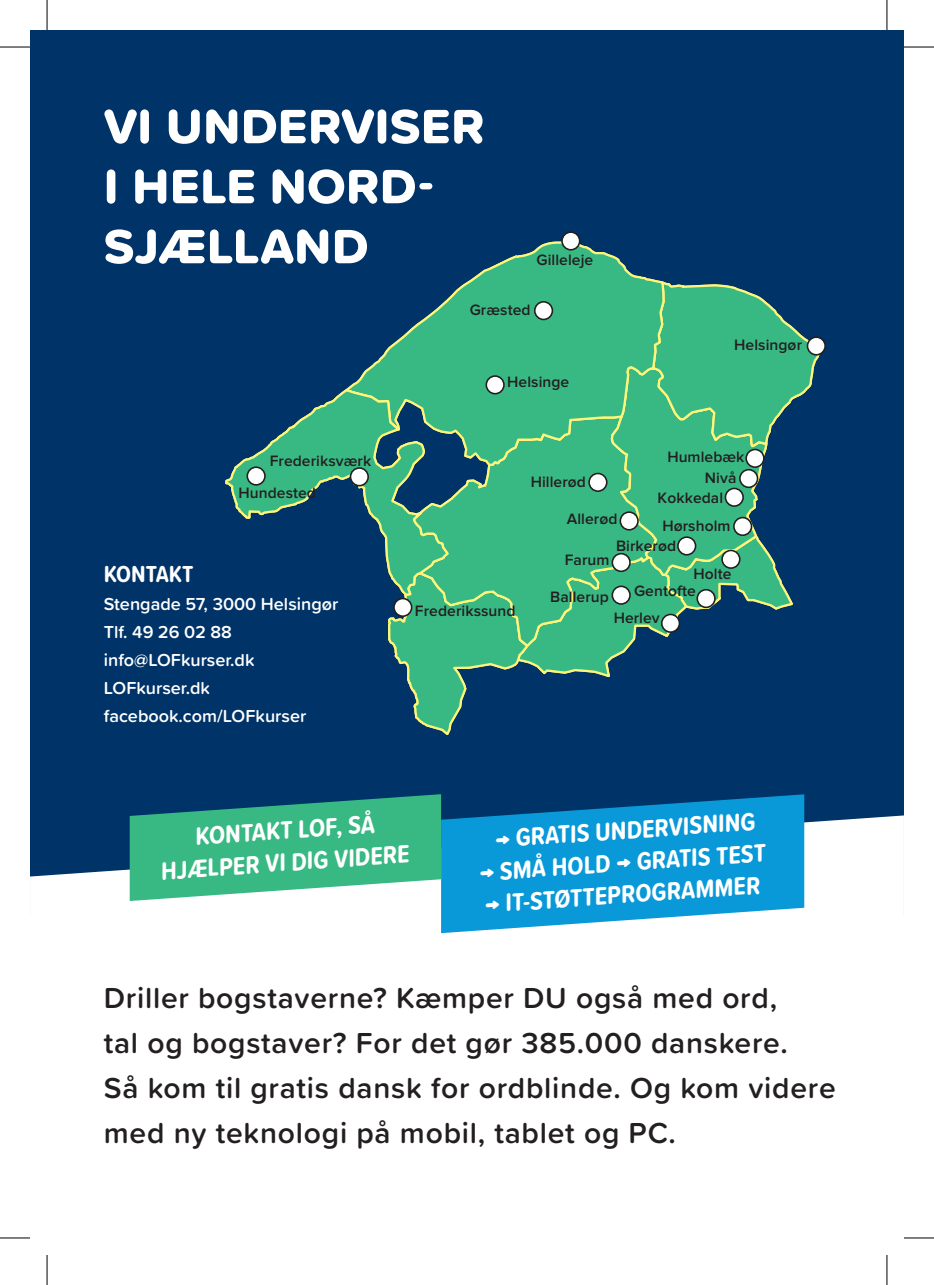
<style>
.page{position:relative;width:934px;height:1285px;background:#fff}
.page>*{position:absolute;margin:0;border:0;box-sizing:border-box;transform-origin:0 0}
.t1{font:50px/60px "Proxima Soft Extrabld";letter-spacing:.01em;color:#fff}
.t2{font:600 30px/45px "Proxima Soft";letter-spacing:.025em;color:#231f20}
.t3{font:700 26px/32px "Proxima Soft Cond";color:#fff;text-align:center}
.t4{font:700 24px "Proxima Soft Cond";color:#fff}
.t5{font:600 18px/28px "Proxima Soft";color:#fff}
.t6{font:600 15.6px/32.4px "Proxima Nova";letter-spacing:.005em;color:#231f20}
</style>
<div class="page">
<div style="left:30px;top:30px;width:873px;height:886px;background:#003367"></div>
<svg style="left:471px;top:241px;width:181px;height:38px"></svg>
<svg style="left:225px;top:279px;width:597px;height:456px"></svg>
<div style="left:534px;top:302px;width:18px;height:17px;background:#fff;border-radius:50%"></div>
<div style="left:533px;top:301px;width:20px;height:19px;border:2px solid #231f20;border-radius:50%"></div>
<div style="left:661px;top:614px;width:18px;height:18px;background:#fff;border-radius:50%"></div>
<div style="left:660px;top:613px;width:20px;height:20px;border:2px solid #231f20;border-radius:50%"></div>
<div style="left:745px;top:449px;width:18px;height:18px;background:#fff;border-radius:50%"></div>
<div style="left:745px;top:449px;width:19px;height:19px;border:2px solid #231f20;border-radius:50%"></div>
<div style="left:725px;top:488px;width:17px;height:18px;background:#fff;border-radius:50%"></div>
<div style="left:724px;top:487px;width:19px;height:20px;border:2px solid #231f20;border-radius:50%"></div>
<div style="left:620px;top:512px;width:17px;height:18px;background:#fff;border-radius:50%"></div>
<div style="left:619px;top:511px;width:19px;height:19px;border:2px solid #231f20;border-radius:50%"></div>
<div style="left:247px;top:467px;width:18px;height:18px;background:#fff;border-radius:50%"></div>
<div style="left:246px;top:466px;width:19px;height:19px;border:2px solid #231f20;border-radius:50%"></div>
<div style="left:486px;top:376px;width:17px;height:18px;background:#fff;border-radius:50%"></div>
<div style="left:485px;top:375px;width:19px;height:19px;border:2px solid #231f20;border-radius:50%"></div>
<div style="left:561px;top:232px;width:18px;height:18px;background:#fff;border-radius:50%"></div>
<div style="left:561px;top:231px;width:19px;height:19px;border:2px solid #231f20;border-radius:50%"></div>
<div style="left:721px;top:550px;width:18px;height:18px;background:#fff;border-radius:50%"></div>
<div style="left:721px;top:549px;width:19px;height:20px;border:2px solid #231f20;border-radius:50%"></div>
<div style="left:733px;top:517px;width:18px;height:18px;background:#fff;border-radius:50%"></div>
<div style="left:732px;top:517px;width:20px;height:19px;border:2px solid #231f20;border-radius:50%"></div>
<div style="left:589px;top:473px;width:17px;height:18px;background:#fff;border-radius:50%"></div>
<div style="left:588px;top:473px;width:19px;height:19px;border:2px solid #231f20;border-radius:50%"></div>
<div style="left:612px;top:553px;width:17px;height:18px;background:#fff;border-radius:50%"></div>
<div style="left:611px;top:553px;width:19px;height:19px;border:2px solid #231f20;border-radius:50%"></div>
<div style="left:739px;top:470px;width:18px;height:17px;background:#fff;border-radius:50%"></div>
<div style="left:738px;top:469px;width:20px;height:19px;border:2px solid #231f20;border-radius:50%"></div>
<div style="left:807px;top:337px;width:17px;height:18px;background:#fff;border-radius:50%"></div>
<div style="left:806px;top:336px;width:19px;height:19px;border:2px solid #231f20;border-radius:50%"></div>
<div style="left:677px;top:537px;width:18px;height:18px;background:#fff;border-radius:50%"></div>
<div style="left:676px;top:536px;width:20px;height:19px;border:2px solid #231f20;border-radius:50%"></div>
<div style="left:697px;top:590px;width:17px;height:17px;background:#fff;border-radius:50%"></div>
<div style="left:696px;top:589px;width:19px;height:19px;border:2px solid #231f20;border-radius:50%"></div>
<div style="left:394px;top:598px;width:17px;height:18px;background:#fff;border-radius:50%"></div>
<div style="left:393px;top:598px;width:19px;height:19px;border:2px solid #231f20;border-radius:50%"></div>
<div style="left:350px;top:468px;width:18px;height:17px;background:#fff;border-radius:50%"></div>
<div style="left:349px;top:467px;width:20px;height:19px;border:2px solid #231f20;border-radius:50%"></div>
<div style="left:612px;top:586px;width:17px;height:18px;background:#fff;border-radius:50%"></div>
<div style="left:611px;top:585px;width:19px;height:20px;border:2px solid #231f20;border-radius:50%"></div>
<svg style="left:30px;top:815px;width:873px;height:119px;fill:#fff"></svg>
<svg style="left:441px;top:794px;width:362px;height:139px;fill:#0a99d8"></svg>
<svg style="left:130px;top:794px;width:311px;height:107px;background:#46b28c"></svg>
<hr style="left:0;top:47px;width:30px;height:1px;background:#000">
<hr style="left:903px;top:47px;width:30px;height:1px;background:#000">
<hr style="left:0;top:1237px;width:30px;height:1px;background:#000">
<hr style="left:903px;top:1237px;width:30px;height:1px;background:#000">
<hr style="left:47px;top:0;width:1px;height:30px;background:#000">
<hr style="left:47px;top:1255px;width:1px;height:30px;background:#000">
<hr style="left:886px;top:0;width:1px;height:30px;background:#000">
<hr style="left:886px;top:1255px;width:1px;height:30px;background:#000">
<h1 class="t1" style="left:104px;top:95px;width:382px">VI UNDERVISER<br>I HELE NORD-<br>SJÆLLAND</h1>
<p class="t6" style="left:536px;top:244px;width:58px">Gilleleje</p>
<p class="t6" style="left:238px;top:445px;width:134px;text-indent:31px">Frederiksværk<br>Hundested</p>
<p class="t4" style="left:104px;top:556px;width:91px">KONTAKT</p>
<p class="t5" style="left:104px;top:589px;width:236px">Stengade 57, 3000 Helsingør<br>Tlf. 49 26 02 88 info@LOFkurser.dk<br>LOFkurser.dk facebook.com/LOFkurser</p>
<p class="t6" style="left:469px;top:294px;width:62px">Græsted</p>
<p class="t6" style="left:507px;top:367px;width:64px">Helsinge</p>
<p class="t6" style="left:734px;top:329px;width:69px">Helsingør</p>
<p class="t6" style="left:667px;top:441px;width:79px">Humlebæk</p>
<p class="t6" style="left:415px;top:595px;width:102px">Frederikssund</p>
<p class="t6" style="left:530px;top:466px;width:57px">Hillerød</p>
<p class="t6" style="left:704px;top:462px;width:33px">Nivå</p>
<p class="t6" style="left:566px;top:504px;width:52px">Allerød</p>
<p class="t6" style="left:564px;top:544px;width:46px">Farum</p>
<p class="t6" style="left:550px;top:581px;width:60px">Ballerup</p>
<p class="t6" style="left:657px;top:482px;width:67px">Kokkedal</p>
<p class="t6" style="left:662px;top:510px;width:70px">Hørsholm</p>
<p class="t6" style="left:615px;top:530px;width:62px">Birkerød</p>
<p class="t6" style="left:633px;top:575px;width:63px">Gentofte</p>
<p class="t6" style="left:693px;top:558px;width:39px">Holte</p>
<p class="t6" style="left:613px;top:602px;width:48px">Herlev</p>
<p class="t3" style="left:157px;top:822px;width:250px;rotate:-4deg">KONTAKT LOF, SÅ<br>HJÆLPER VI DIG VIDERE</p>
<p class="t3" style="left:493px;top:822px;width:262px;rotate:-4deg">→ GRATIS UNDERVISNING</p>
<p class="t3" style="left:477px;top:855px;width:288px;rotate:-4deg">→ SMÅ HOLD → GRATIS TEST</p>
<p class="t3" style="left:483px;top:887px;width:277px;rotate:-4deg">→ IT-STØTTEPROGRAMMER</p>
<p class="t2" style="left:104px;top:974px;width:733px">Driller bogstaverne? Kæmper DU også med ord,<br>tal og bogstaver? For det gør 385.000 danskere.<br>Så kom til gratis dansk for ordblinde. Og kom videre med ny teknologi på mobil, tablet og PC.</p>
</div>
